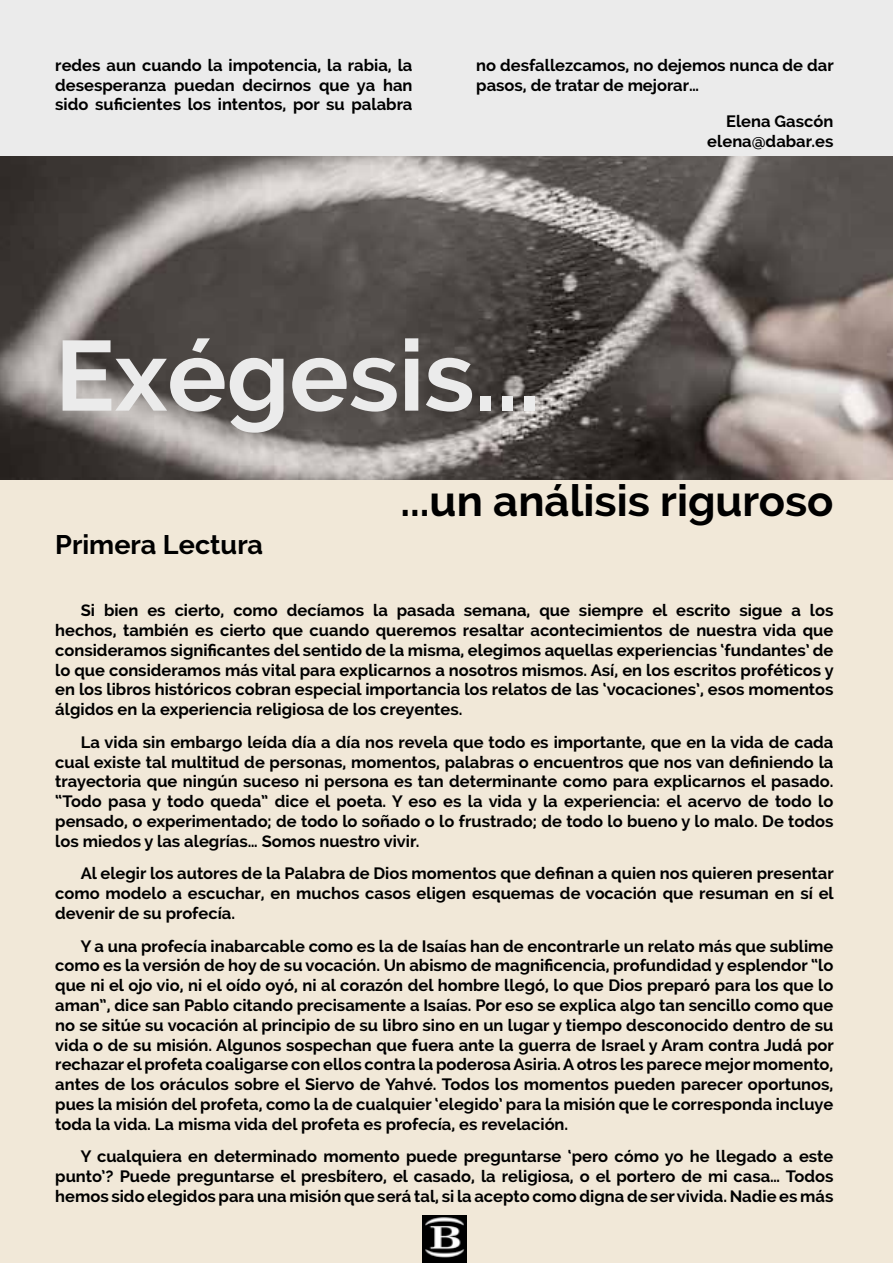
<style>
.page{position:relative;width:893px;height:1263px;background:#fff}
.page>*{position:absolute;margin:0;border:0;box-sizing:border-box;transform-origin:0 0}
.t1{font:700 99px "Raleway";color:#ebebeb}
.t2{font:700 43.5px "Raleway";color:#000}
.t3{font:700 27px "Raleway";color:#000}
.t4{font:700 16.5px/19.8px "Raleway";color:#000;text-align:justify}
</style>
<div class="page">
<div style="left:0;top:0;width:893px;height:319px;background:#ebebeb"></div>
<div style="left:0;top:477px;width:893px;height:786px;background:#f1e8d8"></div>
<img style="left:0;top:156px;width:893px;height:323px">
<img style="left:422px;top:1216px;width:44px;height:47px">
<p class="t4" style="left:55px;top:55px;width:359px">redes aun cuando la impotencia, la rabia, la desesperanza puedan decirnos que ya han sido suficientes los intentos, por su palabra</p>
<p class="t4" style="left:476px;top:55px;width:359px">no desfallezcamos, no dejemos nunca de dar pasos, de tratar de mejorar…</p>
<p class="t4" style="left:707px;top:112px;width:128px;text-align:right">Elena Gascón elena@dabar.es</p>
<h1 class="t1" style="left:55px;top:319px;width:487px">Exégesis...</h1>
<h3 class="t3" style="left:55px;top:529px;width:209px">Primera Lectura</h3>
<h2 class="t2" style="left:400px;top:476px;width:434px">...un análisis riguroso</h2>
<p class="t4" style="left:55px;top:601px;width:780px;text-indent:26px">Si bien es cierto, como decíamos la pasada semana, que siempre el escrito sigue a los hechos, también es cierto que cuando queremos resaltar acontecimientos de nuestra vida que consideramos significantes del sentido de la misma, elegimos aquellas experiencias ‘fundantes’ de lo que consideramos más vital para explicarnos a nosotros mismos. Así, en los escritos proféticos y en los libros históricos cobran especial importancia los relatos de las ‘vocaciones’, esos momentos álgidos en la experiencia religiosa de los creyentes.</p>
<p class="t4" style="left:55px;top:732px;width:780px;text-indent:26px">La vida sin embargo leída día a día nos revela que todo es importante, que en la vida de cada cual existe tal multitud de personas, momentos, palabras o encuentros que nos van definiendo la trayectoria que ningún suceso ni persona es tan determinante como para explicarnos el pasado. “Todo pasa y todo queda” dice el poeta. Y eso es la vida y la experiencia: el acervo de todo lo pensado, o experimentado; de todo lo soñado o lo frustrado; de todo lo bueno y lo malo. De todos los miedos y las alegrías… Somos nuestro vivir.</p>
<p class="t4" style="left:55px;top:864px;width:780px;text-indent:26px">Al elegir los autores de la Palabra de Dios momentos que definan a quien nos quieren presentar como modelo a escuchar, en muchos casos eligen esquemas de vocación que resuman en sí el devenir de su profecía.</p>
<p class="t4" style="left:55px;top:936px;width:780px;text-indent:26px">Y a una profecía inabarcable como es la de Isaías han de encontrarle un relato más que sublime como es la versión de hoy de su vocación. Un abismo de magnificencia, profundidad y esplendor “lo que ni el ojo vio, ni el oído oyó, ni al corazón del hombre llegó, lo que Dios preparó para los que lo aman”, dice san Pablo citando precisamente a Isaías. Por eso se explica algo tan sencillo como que no se sitúe su vocación al principio de su libro sino en un lugar y tiempo desconocido dentro de su vida o de su misión. Algunos sospechan que fuera ante la guerra de Israel y Aram contra Judá por rechazar el profeta coaligarse con ellos contra la poderosa Asiria. A otros les parece mejor momento, antes de los oráculos sobre el Siervo de Yahvé. Todos los momentos pueden parecer oportunos, pues la misión del profeta, como la de cualquier ‘elegido’ para la misión que le corresponda incluye toda la vida. La misma vida del profeta es profecía, es revelación.</p>
<p class="t4" style="left:55px;top:1147px;width:780px;text-indent:26px">Y cualquiera en determinado momento puede preguntarse ‘pero cómo yo he llegado a este punto’? Puede preguntarse el presbítero, el casado, la religiosa, o el portero de mi casa… Todos hemos sido elegidos para una misión que será tal, si la acepto como digna de ser vivida. Nadie es más</p>
</div>
